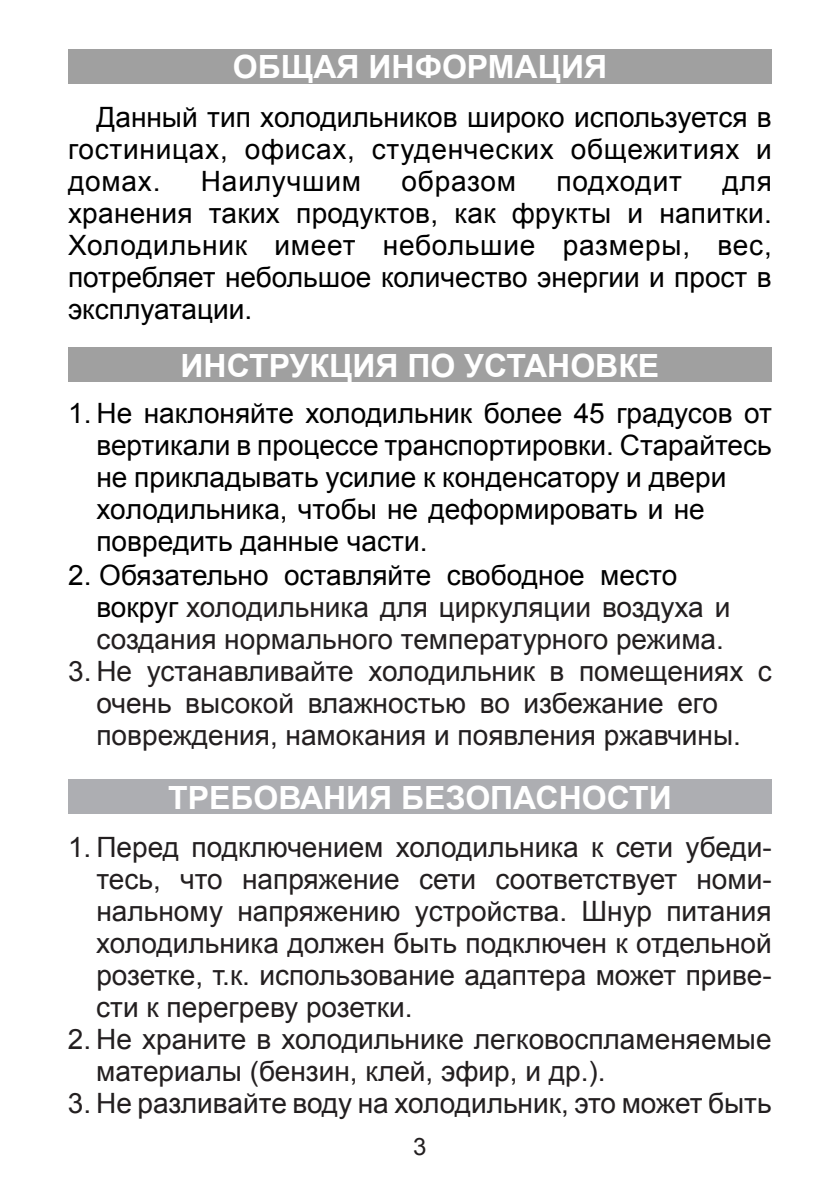
<style>
.page{position:relative;width:840px;height:1191px;background:#fff}
.page>*{position:absolute;margin:0;border:0;box-sizing:border-box;transform-origin:0 0}
.t1{font:700 32px "Arial";color:#fff}
.t2{font:28px/32px "Arial";color:#231f20}
.t3{font:28px/32px "Arial";color:#000;text-align:justify}
.t4{font:28px "Arial";letter-spacing:.03em;color:#000}
.t5{font:24px "Arial";color:#231f20}
.s1{color:#000}
</style>
<div class="page">
<div style="left:68px;top:779px;width:703px;height:35px;background:#adaeb2"></div>
<div style="left:68px;top:49px;width:703px;height:34px;background:#a0a0a0"></div>
<div style="left:68px;top:348px;width:703px;height:34px;background:#a0a0a0"></div>
<p class="t1" style="left:233px;top:49px;width:375px">ОБЩАЯ ИНФОРМАЦИЯ</p>
<p class="t3" style="left:68px;top:101px;width:705px;text-indent:28px">Данный тип холодильников широко используется в гостиницах, офисах, студенческих общежитиях и домах.</p>
<p class="t4" style="left:201px;top:165px;width:161px">Наилучшим</p>
<p class="t4" style="left:401px;top:165px;width:116px">образом</p>
<p class="t4" style="left:556px;top:165px;width:127px">подходит</p>
<p class="t3" style="left:68px;top:165px;width:705px;text-indent:654px">для хранения таких продуктов, как фрукты и напитки.<br>Холодильник имеет небольшие размеры, вес, потребляет небольшое количество энергии и прост в эксплуатации.</p>
<p class="t1" style="left:180px;top:348px;width:480px">ИНСТРУКЦИЯ ПО УСТАНОВКЕ</p>
<p class="t3" style="left:96px;top:397px;width:676px;text-align:left;text-indent:-28px">1. Не наклоняйте холодильник более 45 градусов от вертикали в процессе транспортировки. Старайтесь не прикладывать усилие к конденсатору и двери холодильника, чтобы не деформировать и не повредить данные части.</p>
<p class="t2" style="left:96px;top:560px;width:635px;text-indent:-28px"><span class="s1">2. Обязательно оставляйте свободное место вокруг</span> холодильника для циркуляции воздуха и создания нормального температурного режима.</p>
<p class="t2" style="left:96px;top:656px;width:676px;text-indent:-28px">3. Не устанавливайте холодильник в помещениях с очень высокой влажностью во избежание его повреждения, намокания и появления ржавчины.</p>
<p class="t1" style="left:168px;top:776px;width:504px">ТРЕБОВАНИЯ БЕЗОПАСНОСТИ</p>
<p class="t2" style="left:96px;top:831px;width:676px;text-align:justify;text-indent:-28px">1. Перед подключением холодильника к сети убеди&shy;тесь, что напряжение сети соответствует номи&shy;нальному напряжению устройства. Шнур питания холодильника должен быть подключен к отдельной розетке, т.к. использование адаптера может приве&shy;сти к перегреву розетки.</p>
<p class="t2" style="left:96px;top:1023px;width:676px;text-indent:-28px">2. Не храните в холодильнике легковоспламеняемые материалы (бензин, клей, эфир, и др.).</p>
<p class="t2" style="left:68px;top:1087px;width:704px">3. Не разливайте воду на холодильник, это может быть</p>
<p class="t5" style="left:413px;top:1131px;width:15px">3</p>
</div>
